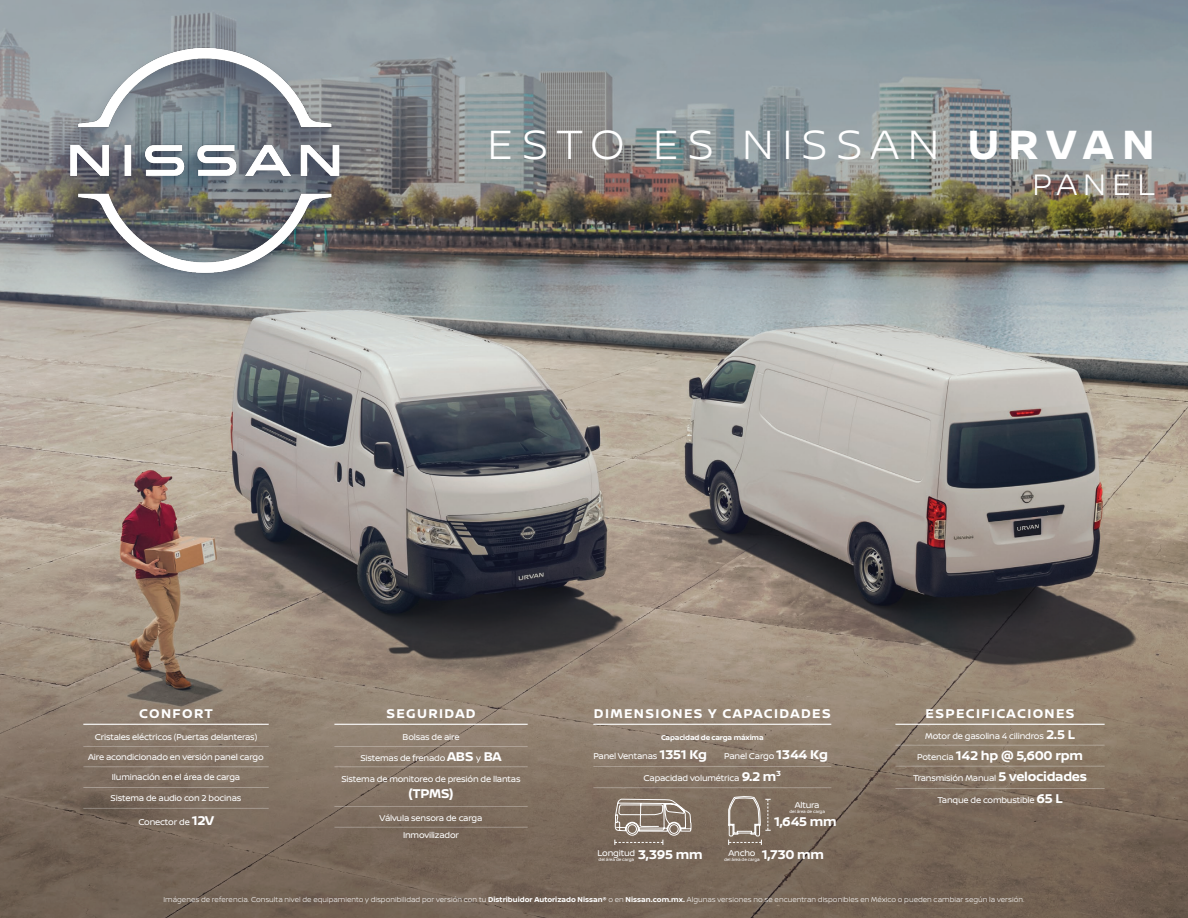
<style>
.page{position:relative;width:1188px;height:918px;background:#fff}
.page>*{position:absolute;margin:0;border:0;box-sizing:border-box;transform-origin:0 0}
.t1{font:300 43.5px "Nissan Brand";letter-spacing:.2em;color:#fff}
.t2{font:300 31.5px "Nissan Brand";letter-spacing:.2em;color:#fff}
.t3{font:700 13.5px "Nissan Brand";letter-spacing:.1em;color:#fff}
.t4{font:700 13.5px "Nissan Brand";letter-spacing:-.02em;color:#fff}
.t5{font:9px "Nissan Brand";letter-spacing:-.02em;color:#fff}
.Footnotes{font:300 7.5px "Nissan Brand";letter-spacing:.005em;color:#fff}
.t6{font:700 7.5px "Nissan Brand";letter-spacing:-.02em;color:#fff}
.t7{font:4.5px "Nissan Brand";letter-spacing:-.02em;color:#fff}
.s1{font-weight:700}
.s2{font-weight:700;font-size:13.5px}
.s3{font-weight:400;font-size:9px}
</style>
<div class="page">
<img style="left:0;top:570px;width:1188px;height:348px">
<img style="left:0;top:0;width:1188px;height:570px">
<hr style="left:83px;top:724px;width:186px;height:1px;background:#fff">
<hr style="left:83px;top:767px;width:186px;height:1px;background:#fff">
<hr style="left:83px;top:746px;width:186px;height:1px;background:#fff">
<hr style="left:83px;top:787px;width:186px;height:1px;background:#fff">
<hr style="left:83px;top:808px;width:186px;height:1px;background:#fff">
<hr style="left:334px;top:767px;width:194px;height:1px;background:#fff">
<hr style="left:334px;top:746px;width:194px;height:1px;background:#fff">
<hr style="left:334px;top:827px;width:194px;height:1px;background:#fff">
<hr style="left:334px;top:806px;width:194px;height:1px;background:#fff">
<hr style="left:334px;top:724px;width:194px;height:1px;background:#fff">
<hr style="left:895px;top:724px;width:210px;height:1px;background:#fff">
<hr style="left:895px;top:745px;width:210px;height:1px;background:#fff">
<hr style="left:895px;top:788px;width:210px;height:1px;background:#fff">
<hr style="left:895px;top:766px;width:210px;height:1px;background:#fff">
<hr style="left:593px;top:724px;width:238px;height:1px;background:#fff">
<svg style="left:728px;top:795px;width:43px;height:50px;background:#908275"></svg>
<hr style="left:593px;top:766px;width:238px;height:1px;background:#fff">
<hr style="left:593px;top:787px;width:238px;height:1px;background:#fff">
<svg style="left:614px;top:799px;width:78px;height:86px;background:#87796c"></svg>
<img style="left:29px;top:11px;width:354px;height:327px">
<img style="left:68px;top:45px;width:275px;height:230px">
<p class="t1" style="left:488px;top:113px;width:668px">ESTO ES NISSAN <span class="s1">URVAN</span></p>
<p class="t2" style="left:1032px;top:161px;width:124px">PANEL</p>
<p class="t3" style="left:139px;top:704px;width:75px">CONFORT</p>
<p class="t5" style="left:95px;top:730px;width:164px">Cristales eléctricos (Puertas delanteras)</p>
<p class="t5" style="left:88px;top:750px;width:177px">Aire acondicionado en versión panel cargo</p>
<p class="t5" style="left:111px;top:792px;width:132px">Sistema de audio con 2 bocinas</p>
<p class="t5" style="left:138px;top:816px;width:77px">Conector de <span class="s2">12V</span></p>
<p class="t5" style="left:112px;top:770px;width:130px">Iluminación en el área de carga</p>
<p class="t3" style="left:386px;top:704px;width:91px">SEGURIDAD</p>
<p class="t5" style="left:403px;top:730px;width:58px">Bolsas de aire</p>
<p class="t5" style="left:360px;top:751px;width:143px">Sistemas de frenado <span class="s2">ABS</span> y <span class="s2">BA</span></p>
<p class="t5" style="left:341px;top:772px;width:181px">Sistema de monitoreo de presión de llantas</p>
<p class="t3" style="left:409px;top:784px;width:46px">(TPMS)</p>
<p class="t5" style="left:380px;top:811px;width:104px">Válvula sensora de carga</p>
<p class="t3" style="left:594px;top:704px;width:238px">DIMENSIONES Y CAPACIDADES</p>
<p class="t6" style="left:661px;top:732px;width:104px">Capacidad de carga máxima</p>
<p class="t5" style="left:593px;top:749px;width:115px">Panel Ventanas <span class="s2">1351 Kg</span></p>
<p class="t5" style="left:724px;top:749px;width:105px">Panel Cargo <span class="s2">1344 Kg</span></p>
<p class="t5" style="left:644px;top:771px;width:139px">Capacidad volumétrica <span class="s2">9.2 m</span><sup>3</sup></p>
<p class="t5" style="left:795px;top:798px;width:26px">Altura</p>
<p class="t3" style="left:774px;top:811px;width:64px">1,645 mm</p>
<p class="t7" style="left:789px;top:809px;width:37px">del área de carga</p>
<p class="t3" style="left:926px;top:704px;width:151px">ESPECIFICACIONES</p>
<p class="t4" style="left:917px;top:746px;width:167px"><span class="s3">Potencia</span> 142 hp @ 5,600 rpm</p>
<p class="t5" style="left:937px;top:793px;width:127px">Tanque de combustible <span class="s2">65 L</span></p>
<p class="t5" style="left:925px;top:729px;width:151px">Motor de gasolina 4 cilindros <span class="s2">2.5 L</span></p>
<p class="t5" style="left:913px;top:772px;width:175px">Transmisión Manual <span class="s2">5 velocidades</span></p>
<p class="t5" style="left:403px;top:828px;width:58px">Inmovilizador</p>
<p class="t5" style="left:598px;top:846px;width:39px">Longitud</p>
<p class="t7" style="left:599px;top:856px;width:37px">del área de carga</p>
<p class="t3" style="left:638px;top:845px;width:66px">3,395 mm</p>
<p class="t7" style="left:724px;top:856px;width:37px">del área de carga</p>
<p class="t5" style="left:728px;top:846px;width:29px">Ancho</p>
<p class="t3" style="left:762px;top:845px;width:64px">1,730 mm</p>
<p class="Footnotes" style="left:163px;top:894px;width:863px">Imágenes de referencia. Consulta nivel de equipamiento y disponibilidad por versión con tu <span class="s1">Distribuidor Autorizado Nissan®</span> o en <span class="s1">Nissan.com.mx.</span> Algunas versiones no se encuentran disponibles en México o pueden cambiar según la versión.</p>
</div>
